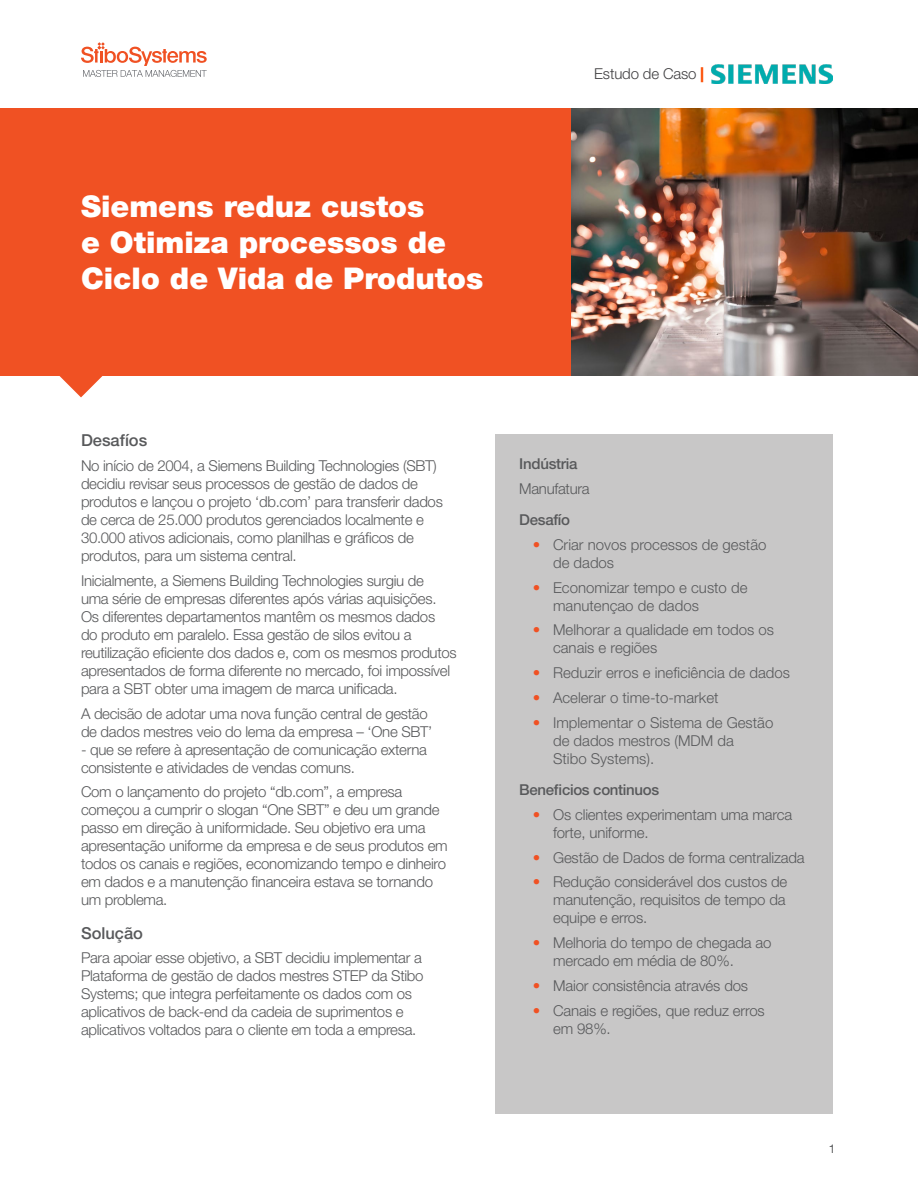
<style>
.page{position:relative;width:918px;height:1188px;background:#fff}
.page>*{position:absolute;margin:0;border:0;box-sizing:border-box;transform-origin:0 0}
.t1{font:900 30px/36px "Helvetica Neue LT Std";color:#fff}
.t2{font:500 16.5px "Helvetica Neue LT Std";color:#58595b}
.t3{font:300 15px/18px "Helvetica Neue LT Std";letter-spacing:-.02em;color:#58595b}
.t4{font:300 15px/18px "Helvetica Neue LT Std";color:#58595b}
.t5{font:500 15px "Helvetica Neue LT Std";letter-spacing:-.02em;color:#58595b}
.t6{font:300 15px "Helvetica Neue LT Std";letter-spacing:-.01em;color:#414042}
.t7{font:12px "Helvetica Neue LT Std";color:#58595b}
.s1{font-weight:800;color:#fc4c02}
.s2{color:#f05123}
</style>
<div class="page">
<svg style="left:81px;top:42px;width:126px;height:35px"></svg>
<img style="left:711px;top:64px;width:121px;height:19px">
<img style="left:570px;top:108px;width:348px;height:268px">
<div style="left:0;top:108px;width:570px;height:268px;background:#f05123"></div>
<svg style="left:59px;top:376px;width:44px;height:21px"></svg>
<div style="left:495px;top:434px;width:337px;height:680px;background:#c8c7c7"></div>
<h1 class="t1" style="left:81px;top:188px;width:404px">Siemens reduz custos<br>e Otimiza processos de<br>Ciclo de Vida de Produtos</h1>
<p class="t6" style="left:594px;top:64px;width:111px">Estudo de Caso <span class="s1">|</span></p>
<p class="t2" style="left:81px;top:431px;width:68px">Desafíos</p>
<p class="t3" style="left:81px;top:456px;width:363px">No início de 2004, a Siemens Building Technologies (SBT) decidiu revisar seus processos de gestão de dados de produtos e lançou o projeto ‘db.com’ para transferir dados de cerca de 25.000 produtos gerenciados localmente e 30.000 ativos adicionais, como planilhas e gráficos de produtos, para um sistema central.</p>
<p class="t3" style="left:81px;top:571px;width:377px">Inicialmente, a Siemens Building Technologies surgiu de<br>uma série de empresas diferentes após várias aquisições.<br>Os diferentes departamentos mantêm os mesmos dados<br>do produto em paralelo. Essa gestão de silos evitou a reutilização eficiente dos dados e, com os mesmos produtos apresentados de forma diferente no mercado, foi impossível para a SBT obter uma imagem de marca unificada.</p>
<p class="t3" style="left:81px;top:704px;width:353px">A decisão de adotar uma nova função central de gestão de dados mestres veio do lema da empresa – ‘One SBT’</p>
<p class="t3" style="left:81px;top:740px;width:347px">- que se refere à apresentação de comunicação externa consistente e atividades de vendas comuns.</p>
<p class="t3" style="left:81px;top:783px;width:368px">Com o lançamento do projeto “db.com”, a empresa começou a cumprir o slogan “One SBT” e deu um grande passo em direção à uniformidade. Seu objetivo era uma apresentação uniforme da empresa e de seus produtos em todos os canais e regiões, economizando tempo e dinheiro em dados e a manutenção financeira estava se tornando um problema.</p>
<p class="t2" style="left:81px;top:923px;width:64px">Solução</p>
<p class="t3" style="left:81px;top:949px;width:344px">Para apoiar esse objetivo, a SBT decidiu implementar a Plataforma de gestão de dados mestres STEP da Stibo Systems; que integra perfeitamente os dados com os aplicativos de back-end da cadeia de suprimentos e aplicativos voltados para o cliente em toda a empresa.</p>
<p class="t5" style="left:519px;top:455px;width:60px">Indústria</p>
<p class="t3" style="left:519px;top:479px;width:72px">Manufatura</p>
<p class="t5" style="left:519px;top:511px;width:52px">Desafío</p>
<p class="t4" style="left:553px;top:535px;width:215px;text-indent:-20px"><span class="s2">•</span> Criar novos processos de gestão de dados</p>
<p class="t4" style="left:553px;top:578px;width:196px;text-indent:-20px"><span class="s2">•</span> Economizar tempo e custo de manutençao de dados</p>
<p class="t4" style="left:553px;top:621px;width:222px;text-indent:-20px"><span class="s2">•</span> Melhorar a qualidade em todos os canais e regiões</p>
<p class="t4" style="left:533px;top:664px;width:259px"><span class="s2">•</span> Reduzir erros e ineficiência de dados</p>
<p class="t4" style="left:533px;top:688px;width:187px"><span class="s2">•</span> Acelerar o time-to-market</p>
<p class="t4" style="left:553px;top:713px;width:222px;text-indent:-20px"><span class="s2">•</span> Implementar o Sistema de Gestão de dados mestros (MDM da<br>Stibo Systems).</p>
<p class="t5" style="left:519px;top:781px;width:141px">Beneficios continuos</p>
<p class="t3" style="left:553px;top:805px;width:241px;text-indent:-20px"><span class="s2">•</span> Os clientes experimentam uma marca forte, uniforme.</p>
<p class="t3" style="left:533px;top:848px;width:273px"><span class="s2">•</span> Gestão de Dados de forma centralizada</p>
<p class="t3" style="left:553px;top:873px;width:236px;text-align:justify;text-indent:-20px"><span class="s2">•</span> Redução considerável dos custos de manutenção, requisitos de tempo da equipe e erros.</p>
<p class="t3" style="left:553px;top:934px;width:220px;text-indent:-20px"><span class="s2">•</span> Melhoria do tempo de chegada ao mercado em média de 80%.</p>
<p class="t3" style="left:533px;top:976px;width:217px"><span class="s2">•</span> Maior consistência através dos</p>
<p class="t3" style="left:553px;top:1001px;width:213px;text-indent:-20px"><span class="s2">•</span> Canais e regiões, que reduz erros em 98%.</p>
<p class="t7" style="left:829px;top:1142px;width:8px">1</p>
</div>
